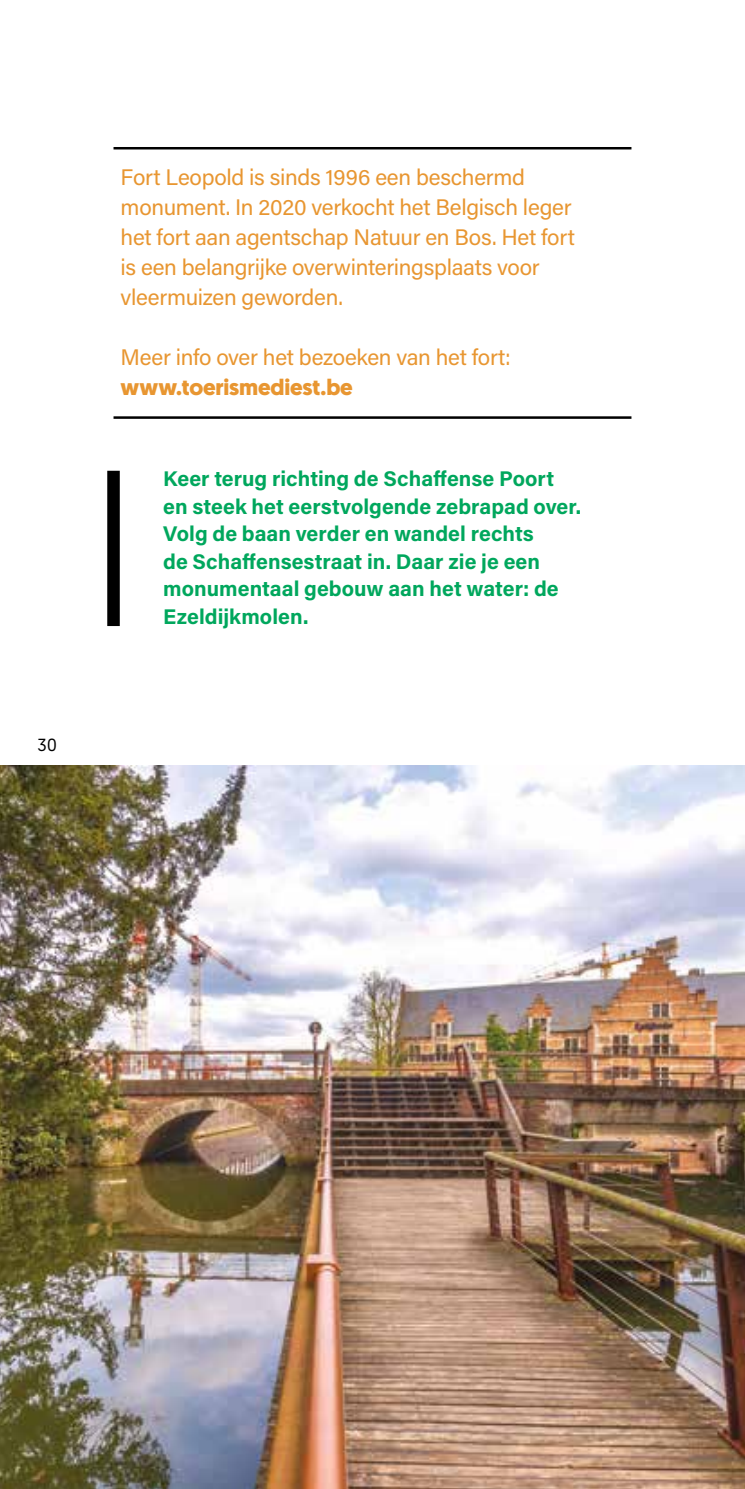
<style>
.page{position:relative;width:745px;height:1489px;background:#fff}
.page>*{position:absolute;margin:0;border:0;box-sizing:border-box;transform-origin:0 0}
.t1{font:22.5px/30px "Acumin Pro";letter-spacing:-.015em;color:#e89631}
.t2{font:700 22.5px "Geomanist";letter-spacing:-.005em;color:#e89631}
.t3{font:700 21.25px/27.5px "Acumin Pro";letter-spacing:.005em;color:#00a75d}
.t4{font:17.5px "Geomanist";color:#000}
</style>
<div class="page">
<hr style="left:113px;top:147px;width:518px;height:2px;background:#000">
<hr style="left:113px;top:416px;width:518px;height:3px;background:#000">
<div style="left:107px;top:471px;width:13px;height:155px;background:#000"></div>
<img style="left:0;top:765px;width:744px;height:723px">
<p class="t4" style="left:37px;top:733px;width:21px">30</p>
<p class="t1" style="left:120px;top:161px;width:455px">Fort Leopold is sinds 1996 een beschermd monument. In 2020 verkocht het Belgisch leger het fort aan agentschap Natuur en Bos. Het fort is een belangrijke overwinteringsplaats voor vleermuizen geworden.</p>
<p class="t1" style="left:120px;top:341px;width:391px">Meer info over het bezoeken van het fort:</p>
<p class="t2" style="left:120px;top:372px;width:233px">www.toerismediest.be</p>
<p class="t3" style="left:163px;top:464px;width:419px">Keer terug richting de Schaffense Poort en steek het eerstvolgende zebrapad over.<br>Volg de baan verder en wandel rechts<br>de Schaffensestraat in. Daar zie je een monumentaal gebouw aan het water: de Ezeldijkmolen.</p>
</div>
